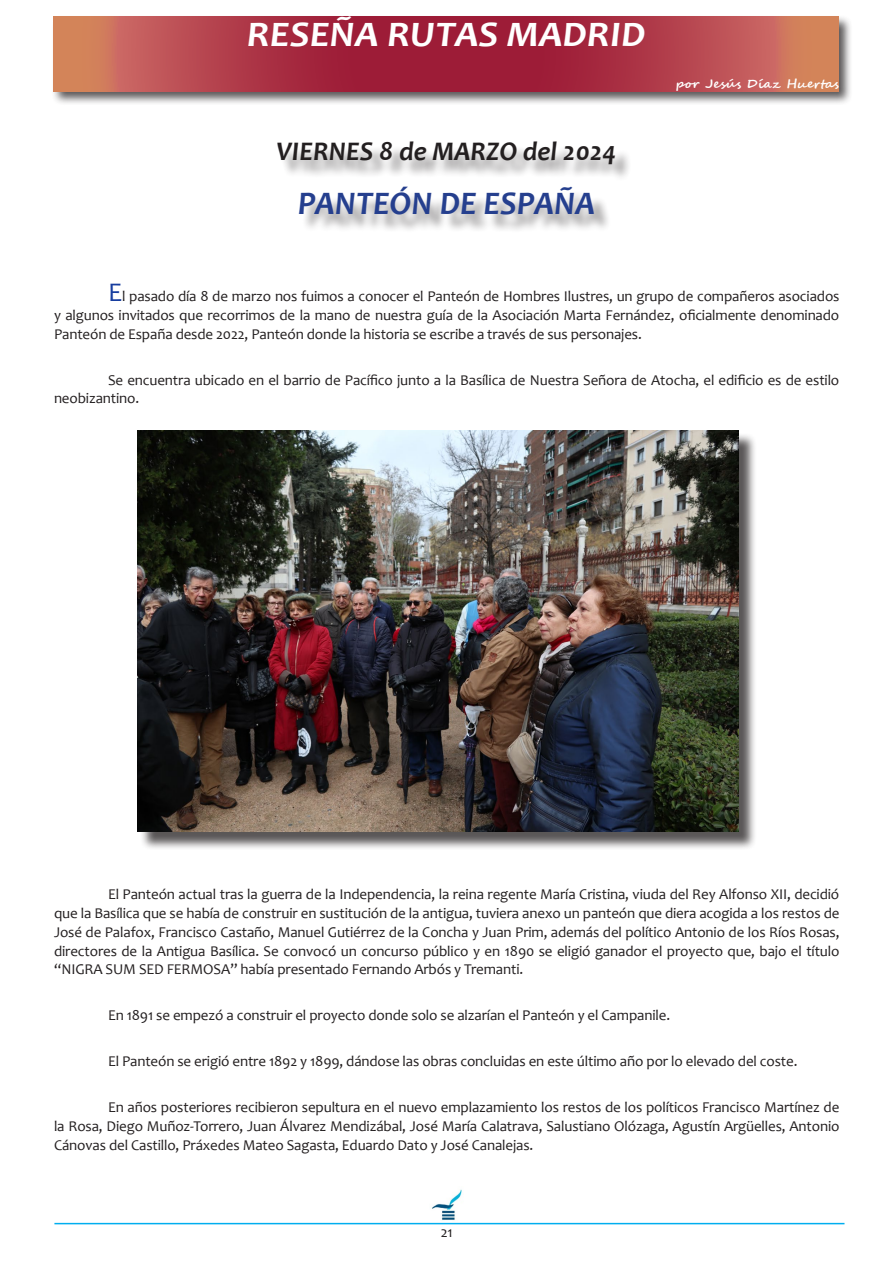
<style>
.page{position:relative;width:893px;height:1263px;background:#fff}
.page>*{position:absolute;margin:0;border:0;box-sizing:border-box;transform-origin:0 0}
.t1{font:italic 700 36px "Candara";color:#fff;scale:1.1 1}
.Normal__Web{font:italic 700 33px "Candara";color:#253f8e}
.Normal__Web-2{font:italic 700 27px "Candara";color:#231f20}
.No_Spacing{font:15px/18.8px "Candara";letter-spacing:-.01em;color:#231f20;text-align:justify}
.t2{font:700 12px "Segoe Script";color:#fff;scale:1.1 1}
.s1{font-size:27px;color:#173d9f}
</style>
<div class="page">
<hr style="left:54px;top:1223px;width:790px;height:1px;background:#00aeef">
<img style="left:432px;top:1189px;width:30px;height:32px">
<div style="left:280px;top:145px;width:353px;height:89px;background:#231f20;opacity:.5"></div>
<div style="left:51px;top:15px;width:802px;height:90px;background:#231f20;opacity:.75"></div>
<svg style="left:53px;top:17px;width:786px;height:74px;background:#b14048"></svg>
<div style="left:140px;top:433px;width:617px;height:417px;background:#231f20;opacity:.75"></div>
<img style="left:137px;top:431px;width:601px;height:400px">
<p class="t1" style="left:247px;top:13px;width:364px">RESEÑA RUTAS MADRID</p>
<p class="Normal__Web-2" style="left:276px;top:135px;width:341px">VIERNES 8 de MARZO del 2024</p>
<p class="Normal__Web" style="left:298px;top:184px;width:299px">PANTEÓN DE ESPAÑA</p>
<p class="t2" style="left:676px;top:74px;width:150px">por Jesús Díaz Huertas</p>
<p class="No_Spacing" style="left:54px;top:287px;width:787px;text-indent:54px"><span class="s1">E</span>l pasado día 8 de marzo nos fuimos a conocer el Panteón de Hombres Ilustres, un grupo de compañeros asociados y algunos invitados que recorrimos de la mano de nuestra guía de la Asociación Marta Fernández, oficialmente denominado Panteón de España desde 2022, Panteón donde la historia se escribe a través de sus personajes.</p>
<p class="No_Spacing" style="left:54px;top:370px;width:787px;text-indent:54px">Se encuentra ubicado en el barrio de Pacífico junto a la Basílica de Nuestra Señora de Atocha, el edificio es de estilo neobizantino.</p>
<p class="No_Spacing" style="left:54px;top:885px;width:787px;text-indent:54px">El Panteón actual tras la guerra de la Independencia, la reina regente María Cristina, viuda del Rey Alfonso XII, decidió que la Basílica que se había de construir en sustitución de la antigua, tuviera anexo un panteón que diera acogida a los restos de José de Palafox, Francisco Castaño, Manuel Gutiérrez de la Concha y Juan Prim, además del político Antonio de los Ríos Rosas, directores de la Antigua Basílica. Se convocó un concurso público y en 1890 se eligió ganador el proyecto que, bajo el título “NIGRA SUM SED FERMOSA” había presentado Fernando Arbós y Tremanti.</p>
<p class="No_Spacing" style="left:108px;top:1006px;width:564px">En 1891 se empezó a construir el proyecto donde solo se alzarían el Panteón y el Campanile.</p>
<p class="No_Spacing" style="left:108px;top:1052px;width:691px">El Panteón se erigió entre 1892 y 1899, dándose las obras concluidas en este último año por lo elevado del coste.</p>
<p class="No_Spacing" style="left:54px;top:1098px;width:787px;text-indent:54px">En años posteriores recibieron sepultura en el nuevo emplazamiento los restos de los políticos Francisco Martínez de la Rosa, Diego Muñoz-Torrero, Juan Álvarez Mendizábal, José María Calatrava, Salustiano Olózaga, Agustín Argüelles, Antonio Cánovas del Castillo, Práxedes Mateo Sagasta, Eduardo Dato y José Canalejas.</p>
<p class="No_Spacing" style="left:441px;top:1223px;width:14px">21</p>
</div>
